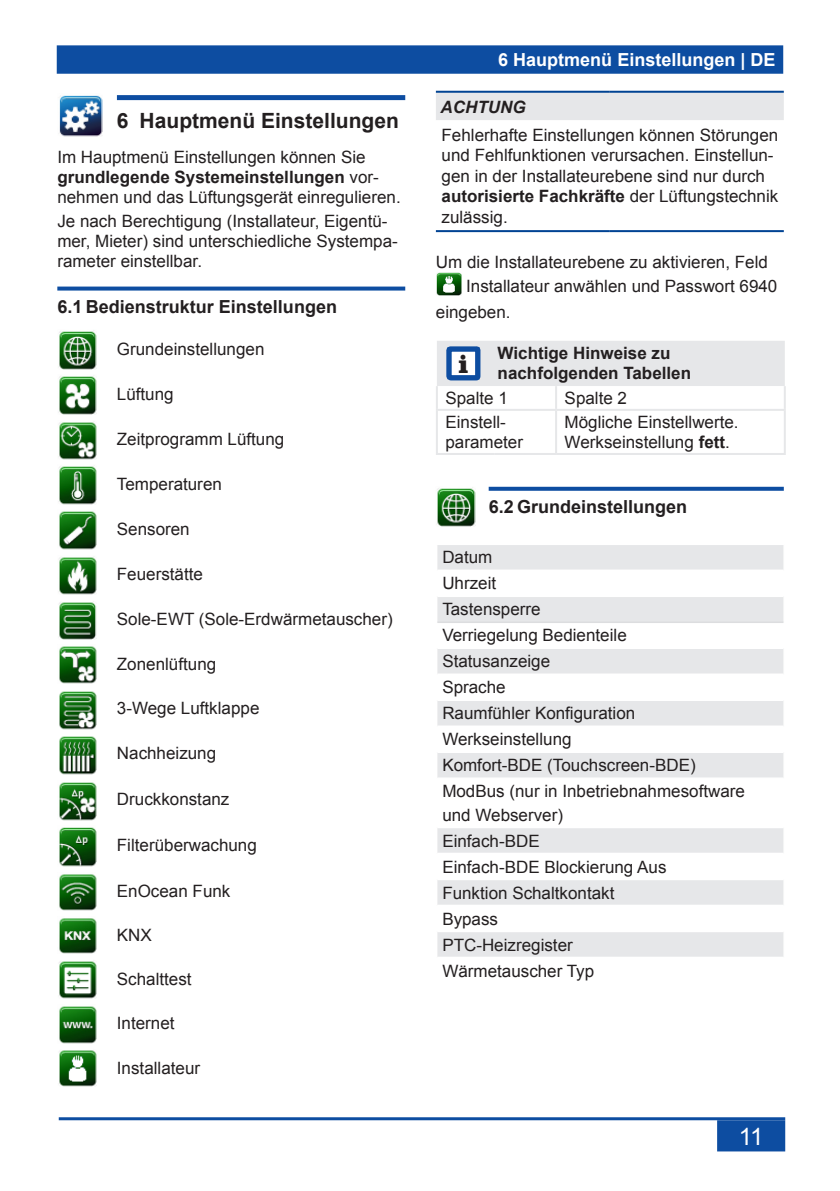
<style>
.page{position:relative;width:840px;height:1191px;background:#fff}
.page>*{position:absolute;margin:0;border:0;box-sizing:border-box;transform-origin:0 0}
.t1{font:900 26.6px "Clarendon BT";color:#231f20}
.t2{font:24px "Arial";color:#fff}
.Überschrift_01_Icon{font:700 21px "Arial";color:#231f20}
.Überschrift_02{font:700 18px "Arial";color:#231f20}
.t3{font:700 18px "Arial";color:#fff}
.Überschrift_02_Icon{font:700 18px "Arial";color:#231f20}
.Grundtext{font:17px/20.4px "Arial";color:#231f20}
.Tabelleninhalt_8_5pt{font:17px/20.4px "Arial";color:#231f20}
.WH_Quelle_Inhalt{font:17px/20.4px "Arial";color:#231f20}
.Tabelleninhalt_8_5pt-2{font:700 17px/20.4px "Arial";color:#231f20}
.Signalwort{font:italic 700 17px "Arial";color:#231f20}
.s1{font-weight:700}
</style>
<div class="page">
<div style="left:58px;top:46px;width:723px;height:27px;background:#0d4da1"></div>
<div style="left:57px;top:45px;width:725px;height:29px;border:2px solid #0d4da1"></div>
<hr style="left:59px;top:1117px;width:725px;height:3px;background:#0d4da1">
<div style="left:717px;top:1121px;width:66px;height:29px;background:#0d4da1"></div>
<div style="left:716px;top:1120px;width:68px;height:31px;border:2px solid #0d4da1"></div>
<svg style="left:57px;top:286px;width:348px;height:4px"></svg>
<img style="left:59px;top:95px;width:44px;height:42px">
<div style="left:117px;top:95px;width:288px;height:5px;background:#0d4da1"></div>
<img style="left:59px;top:330px;width:38px;height:39px">
<img style="left:58px;top:376px;width:39px;height:38px">
<img style="left:59px;top:422px;width:38px;height:37px">
<img style="left:58px;top:466px;width:39px;height:38px">
<img style="left:59px;top:511px;width:38px;height:38px">
<img style="left:59px;top:557px;width:38px;height:37px">
<img style="left:59px;top:602px;width:38px;height:37px">
<img style="left:59px;top:646px;width:38px;height:37px">
<img style="left:59px;top:691px;width:38px;height:38px">
<img style="left:59px;top:736px;width:38px;height:39px">
<img style="left:59px;top:782px;width:38px;height:38px">
<img style="left:59px;top:827px;width:38px;height:39px">
<img style="left:59px;top:874px;width:38px;height:36px">
<img style="left:59px;top:918px;width:38px;height:35px">
<img style="left:59px;top:961px;width:38px;height:37px">
<img style="left:59px;top:1006px;width:38px;height:37px">
<img style="left:59px;top:1050px;width:38px;height:36px">
<div style="left:436px;top:93px;width:347px;height:27px;background:#e6e7e9"></div>
<hr style="left:435px;top:91px;width:174px;height:2px;background:#004393">
<hr style="left:609px;top:91px;width:174px;height:2px;background:#004393">
<hr style="left:435px;top:230px;width:174px;height:2px;background:#004393">
<hr style="left:609px;top:230px;width:174px;height:2px;background:#004393">
<img style="left:436px;top:272px;width:25px;height:23px">
<hr style="left:435px;top:386px;width:2px;height:23px;background:#e6e7e9">
<hr style="left:783px;top:386px;width:2px;height:23px;background:#e6e7e9">
<hr style="left:435px;top:409px;width:59px;height:2px;background:#e6e7e9">
<hr style="left:435px;top:411px;width:2px;height:42px;background:#e6e7e9">
<hr style="left:555px;top:409px;width:230px;height:2px;background:#e6e7e9">
<hr style="left:783px;top:411px;width:2px;height:42px;background:#e6e7e9">
<hr style="left:435px;top:453px;width:59px;height:2px;background:#e6e7e9">
<hr style="left:494px;top:453px;width:61px;height:2px;background:#e6e7e9">
<hr style="left:555px;top:453px;width:230px;height:2px;background:#e6e7e9">
<svg style="left:437px;top:341px;width:347px;height:112px"></svg>
<img style="left:437px;top:487px;width:38px;height:39px">
<svg style="left:488px;top:487px;width:295px;height:4px"></svg>
<svg style="left:437px;top:545px;width:346px;height:232px;fill:#e6e7e9"></svg>
<svg style="left:437px;top:828px;width:346px;height:128px;fill:#e6e7e9"></svg>
<svg style="left:783px;top:545px;width:1px;height:232px"></svg>
<svg style="left:783px;top:828px;width:1px;height:129px"></svg>
<hr style="left:437px;top:569px;width:346px;height:2px;background:#fff">
<hr style="left:437px;top:673px;width:346px;height:2px;background:#fff">
<hr style="left:437px;top:725px;width:346px;height:2px;background:#fff">
<hr style="left:437px;top:852px;width:346px;height:2px;background:#fff">
<hr style="left:437px;top:904px;width:346px;height:2px;background:#fff">
<hr style="left:437px;top:595px;width:346px;height:2px;background:#fff">
<hr style="left:437px;top:699px;width:346px;height:2px;background:#fff">
<hr style="left:437px;top:751px;width:346px;height:2px;background:#fff">
<hr style="left:437px;top:878px;width:346px;height:2px;background:#fff">
<hr style="left:437px;top:930px;width:346px;height:2px;background:#fff">
<hr style="left:437px;top:621px;width:346px;height:2px;background:#dcdddf">
<hr style="left:437px;top:647px;width:346px;height:2px;background:#fff">
<p class="Überschrift_01_Icon" style="left:117px;top:107px;width:283px">6 Hauptmenü Einstellungen</p>
<p class="Grundtext" style="left:57px;top:147px;width:345px">Im Hauptmenü Einstellungen können Sie <span class="s1">grundlegende Systemeinstellungen</span> vor&shy;nehmen und das Lüftungsgerät einregulieren.</p>
<p class="Grundtext" style="left:57px;top:211px;width:342px">Je nach Berechtigung (Installateur, Eigentü&shy;mer, Mieter) sind unterschiedliche Systempa&shy;rameter einstellbar.</p>
<p class="Überschrift_02" style="left:57px;top:295px;width:281px">6.1 Bedienstruktur Einstellungen</p>
<p class="Grundtext" style="left:117px;top:338px;width:149px">Grundeinstellungen</p>
<p class="Grundtext" style="left:117px;top:383px;width:58px">Lüftung</p>
<p class="Grundtext" style="left:117px;top:429px;width:169px">Zeitprogramm Lüftung</p>
<p class="Grundtext" style="left:117px;top:474px;width:106px">Temperaturen</p>
<p class="Grundtext" style="left:117px;top:519px;width:74px">Sensoren</p>
<p class="Grundtext" style="left:117px;top:564px;width:87px">Feuerstätte</p>
<p class="Grundtext" style="left:117px;top:609px;width:277px">Sole-EWT (Sole-Erdwärmetauscher)</p>
<p class="Grundtext" style="left:117px;top:653px;width:101px">Zonenlüftung</p>
<p class="Grundtext" style="left:117px;top:698px;width:144px">3-Wege Luftklappe</p>
<p class="Grundtext" style="left:117px;top:743px;width:101px">Nachheizung</p>
<p class="Grundtext" style="left:117px;top:789px;width:114px">Druckkonstanz</p>
<p class="Grundtext" style="left:117px;top:834px;width:141px">Filterüberwachung</p>
<p class="Grundtext" style="left:117px;top:880px;width:115px">EnOcean Funk</p>
<p class="Grundtext" style="left:117px;top:925px;width:36px">KNX</p>
<p class="Grundtext" style="left:117px;top:968px;width:76px">Schalttest</p>
<p class="Grundtext" style="left:117px;top:1013px;width:59px">Internet</p>
<p class="Grundtext" style="left:117px;top:1057px;width:85px">Installateur</p>
<p class="t3" style="left:498px;top:48px;width:279px">6 Hauptmenü Einstellungen | DE</p>
<p class="Signalwort" style="left:440px;top:96px;width:86px">ACHTUNG</p>
<p class="WH_Quelle_Inhalt" style="left:441px;top:125px;width:338px">Fehlerhafte Einstellungen können Störungen und Fehlfunktionen verursachen. Einstellun&shy;gen in der Installateurebene sind nur durch <span class="s1">autorisierte Fachkräfte</span> der Lüftungstechnik zulässig.</p>
<p class="Grundtext" style="left:466px;top:250px;width:312px;line-height:24px;text-indent:-30px">Um die Installateurebene zu aktivieren, Feld<br>Installateur anwählen und Passwort 6940</p>
<p class="Grundtext" style="left:435px;top:301px;width:76px">eingeben.</p>
<p class="t1" style="left:458px;top:347px;width:11px">i</p>
<p class="Tabelleninhalt_8_5pt-2" style="left:497px;top:343px;width:195px">Wichtige Hinweise zu nachfolgenden Tabellen</p>
<p class="Tabelleninhalt_8_5pt" style="left:445px;top:388px;width:64px">Spalte 1</p>
<p class="Tabelleninhalt_8_5pt" style="left:564px;top:388px;width:64px">Spalte 2</p>
<p class="Tabelleninhalt_8_5pt" style="left:445px;top:412px;width:79px">Einstell&shy;parameter</p>
<p class="Tabelleninhalt_8_5pt" style="left:564px;top:412px;width:175px">Mögliche Einstellwerte.<br>Werkseinstellung <span class="s1">fett</span>.</p>
<p class="Überschrift_02_Icon" style="left:488px;top:495px;width:200px">6.2 Grundeinstellungen</p>
<p class="Tabelleninhalt_8_5pt" style="left:442px;top:547px;width:52px">Datum</p>
<p class="Tabelleninhalt_8_5pt" style="left:442px;top:573px;width:55px">Uhrzeit</p>
<p class="Tabelleninhalt_8_5pt" style="left:442px;top:599px;width:100px">Tastensperre</p>
<p class="Tabelleninhalt_8_5pt" style="left:442px;top:625px;width:186px">Verriegelung Bedienteile</p>
<p class="Tabelleninhalt_8_5pt" style="left:442px;top:651px;width:109px">Statusanzeige</p>
<p class="Tabelleninhalt_8_5pt" style="left:442px;top:677px;width:65px">Sprache</p>
<p class="Tabelleninhalt_8_5pt" style="left:442px;top:703px;width:194px">Raumfühler Konfiguration</p>
<p class="Tabelleninhalt_8_5pt" style="left:442px;top:729px;width:131px">Werkseinstellung</p>
<p class="Tabelleninhalt_8_5pt" style="left:442px;top:755px;width:255px">Komfort-BDE (Touchscreen-BDE)</p>
<p class="Tabelleninhalt_8_5pt" style="left:442px;top:781px;width:304px">ModBus (nur in Inbetriebnahmesoftware</p>
<p class="Tabelleninhalt_8_5pt" style="left:442px;top:804px;width:122px">und Webserver)</p>
<p class="Tabelleninhalt_8_5pt" style="left:442px;top:830px;width:99px">Einfach-BDE</p>
<p class="Tabelleninhalt_8_5pt" style="left:442px;top:856px;width:225px">Einfach-BDE Blockierung Aus</p>
<p class="Tabelleninhalt_8_5pt" style="left:442px;top:882px;width:173px">Funktion Schaltkontakt</p>
<p class="Tabelleninhalt_8_5pt" style="left:442px;top:908px;width:57px">Bypass</p>
<p class="Tabelleninhalt_8_5pt" style="left:442px;top:934px;width:132px">PTC-Heizregister</p>
<p class="Tabelleninhalt_8_5pt" style="left:442px;top:960px;width:153px">Wärmetauscher Typ</p>
<h2 class="t2" style="left:738px;top:1120px;width:26px">11</h2>
</div>
